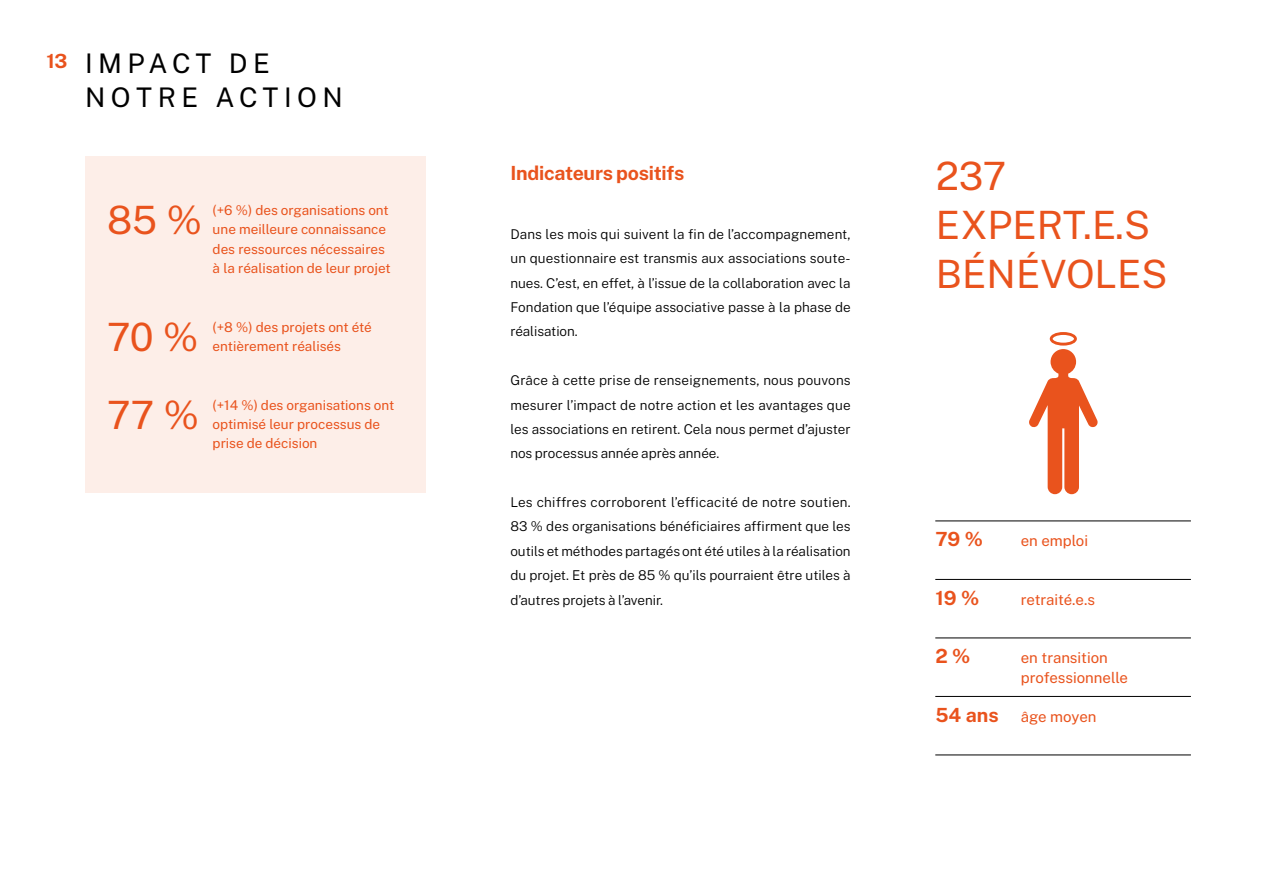
<style>
.page{position:relative;width:1276px;height:893px;background:#fff}
.page>*{position:absolute;margin:0;border:0;box-sizing:border-box;transform-origin:0 0}
.t1{font:39px/48.8px "Public Sans";color:#e9531d}
.t2{font:27px/34.2px "Public Sans";letter-spacing:.2em;color:#000}
.t3{font:700 19.5px "Public Sans";letter-spacing:-.01em;color:#e9531d}
.t4{font:15px/19.5px "Public Sans";color:#e9531d}
.t5{font:300 13.5px/24.5px "Public Sans";color:#000;text-align:justify}
.t6{font:13.5px/19.5px "Public Sans";color:#e9531d}
</style>
<div class="page">
<div style="left:85px;top:156px;width:340px;height:337px;background:#fdeee8"></div>
<svg style="left:1029px;top:332px;width:69px;height:162px"></svg>
<hr style="left:935px;top:521px;width:256px;height:1px;background:#000">
<hr style="left:935px;top:579px;width:256px;height:1px;background:#000">
<hr style="left:935px;top:638px;width:256px;height:1px;background:#000">
<hr style="left:935px;top:696px;width:256px;height:1px;background:#000">
<hr style="left:935px;top:755px;width:256px;height:1px;background:#000">
<h3 class="t3" style="left:46px;top:48px;width:23px">13</h3>
<h2 class="t2" style="left:85px;top:45px;width:259px">IMPACT DE<br>NOTRE ACTION</h2>
<h1 class="t1" style="left:107px;top:194px;width:96px">85 %</h1>
<p class="t6" style="left:213px;top:199px;width:179px">(+6 %) des organisations ont une meilleure connaissance des ressources nécessaires à la réalisation de leur projet</p>
<h1 class="t1" style="left:107px;top:297px;width:94px;line-height:78px">70 %<br>77 %</h1>
<p class="t6" style="left:213px;top:316px;width:161px">(+8 %) des projets ont été entièrement réalisés</p>
<p class="t6" style="left:213px;top:394px;width:183px">(+14 %) des organisations ont optimisé leur processus de prise de décision</p>
<h3 class="t3" style="left:510px;top:160px;width:175px">Indicateurs positifs</h3>
<p class="t5" style="left:510px;top:221px;width:342px">Dans les mois qui suivent la fin de l’accompagnement, un questionnaire est transmis aux associations soute&shy;nues. C’est, en effet, à l’issue de la collaboration avec la Fondation que l’équipe associative passe à la phase de réalisation.</p>
<p class="t5" style="left:510px;top:368px;width:342px">Grâce à cette prise de renseignements, nous pouvons mesurer l’impact de notre action et les avantages que les associations en retirent. Cela nous permet d’ajuster nos processus année après année.</p>
<p class="t5" style="left:510px;top:490px;width:342px">Les chiffres corroborent l’efficacité de notre soutien.<br>83 % des organisations bénéficiaires affirment que les outils et méthodes partagés ont été utiles à la réalisation du projet. Et près de 85 % qu’ils pourraient être utiles à d’autres projets à l’avenir.</p>
<h1 class="t1" style="left:935px;top:150px;width:233px">237<br>EXPERT.E.S<br>BÉNÉVOLES</h1>
<h3 class="t3" style="left:935px;top:526px;width:49px">79 %</h3>
<p class="t4" style="left:1020px;top:530px;width:69px">en emploi</p>
<h3 class="t3" style="left:935px;top:585px;width:45px">19 %</h3>
<p class="t4" style="left:1020px;top:589px;width:76px">retraité.e.s</p>
<h3 class="t3" style="left:935px;top:643px;width:37px">2 %</h3>
<h3 class="t3" style="left:935px;top:702px;width:65px">54 ans</h3>
<p class="t4" style="left:1020px;top:647px;width:109px">en transition professionnelle</p>
<p class="t4" style="left:1020px;top:706px;width:77px">âge moyen</p>
</div>
